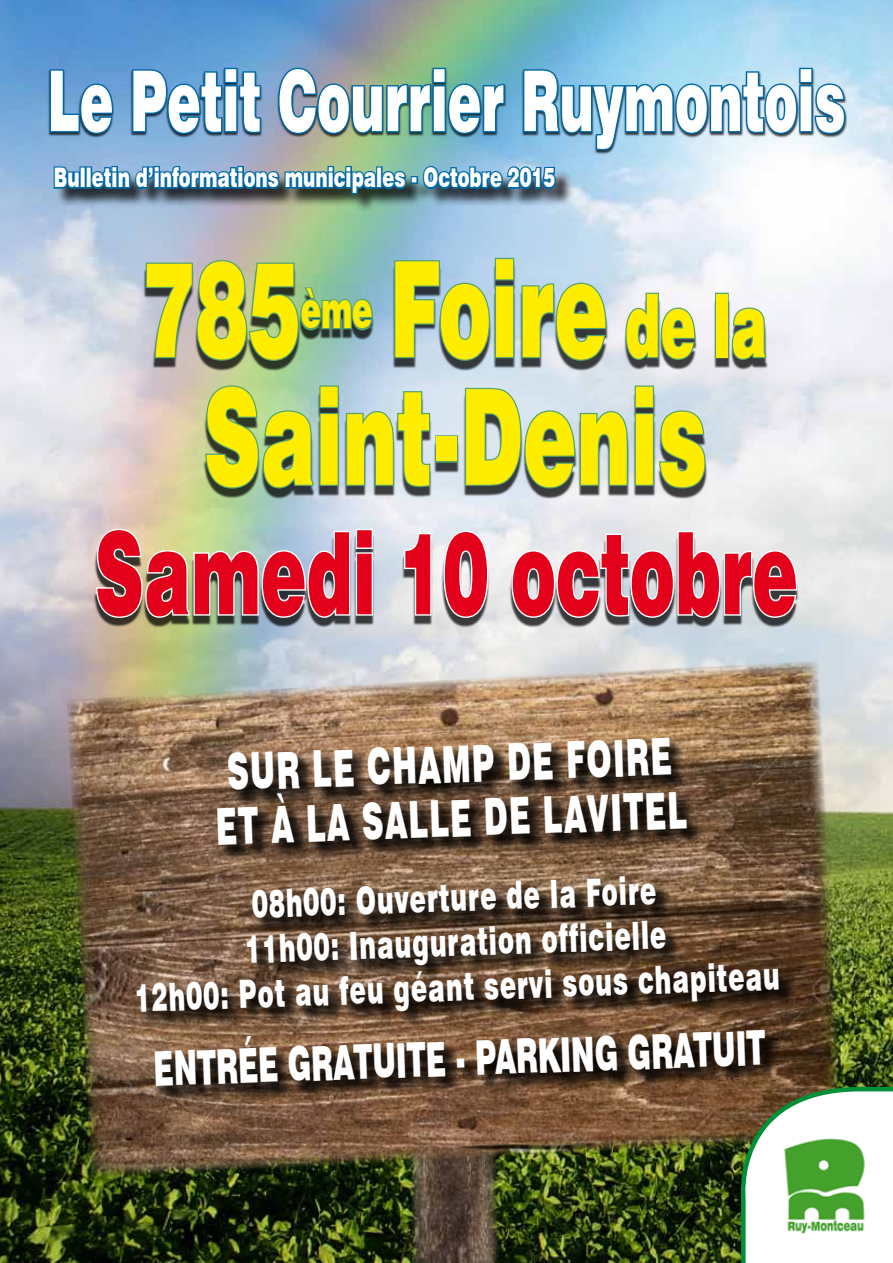
<style>
.page{position:relative;width:893px;height:1263px;background:#fff}
.page>*{position:absolute;margin:0;border:0;box-sizing:border-box;transform-origin:0 0}
.t1{font:900 132.9px/127.6px "Swiss 721 BT";color:#ffed00;scale:.6 1}
.t2{font:900 132.9px "Swiss 721 BT";color:#ffed00;scale:.6 1}
.t3{font:900 114px "Swiss 721 BT";color:#e2001a;scale:.6 1}
.t4{font:900 84px "Swiss 721 BT";color:#fff;scale:.6 1}
.t5{font:900 51px/54px "Swiss 721 BT";color:#fff;scale:.6 1}
.t6{font:900 50.85px "Swiss 721 BT";color:#ffed00;scale:.6 1}
.t7{font:900 48px "Swiss 721 BT";color:#fff;scale:.6 1}
.t8{font:900 39px/44.7px "Swiss 721 BT";color:#fff;text-align:center;scale:.62 1}
.t9{font:900 27px "Swiss 721 BT";color:#fff;scale:.67 1}
.s1{font-style:inherit}
.s2{font-size:87.75px}
</style>
<div class="page">
<img style="left:0;top:0;width:893px;height:1263px">
<div style="left:56px;top:168px;width:518px;height:45px;background:#000;opacity:.75"></div>
<svg style="left:52px;top:164px;width:30px;height:27px"></svg>
<div style="left:79px;top:166px;width:7px;height:23px;border:3px solid #006aa7"></div>
<div style="left:86px;top:166px;width:6px;height:23px;border:3px solid #006aa7"></div>
<img style="left:89px;top:165px;width:319px;height:34px">
<div style="left:411px;top:176px;width:7px;height:8px;border:3px solid #006aa7"></div>
<svg style="left:421px;top:164px;width:137px;height:35px;background:#3e799c"></svg>
<div style="left:48px;top:68px;width:799px;height:86px;background:#000;opacity:.75"></div>
<svg style="left:48px;top:68px;width:67px;height:67px;background:#35678f"></svg>
<svg style="left:131px;top:66px;width:131px;height:69px;background:#2f6186"></svg>
<img style="left:277px;top:66px;width:229px;height:70px">
<svg style="left:522px;top:66px;width:325px;height:86px;background:#648fa8"></svg>
<div style="left:144px;top:265px;width:624px;height:234px;background:#000;opacity:.75"></div>
<img style="left:144px;top:259px;width:230px;height:103px">
<svg style="left:393px;top:257px;width:215px;height:105px;background:#6f898b"></svg>
<svg style="left:624px;top:291px;width:73px;height:70px"></svg>
<div style="left:715px;top:293px;width:14px;height:65px;border:2px solid #55a469"></div>
<svg style="left:730px;top:306px;width:37px;height:55px;background:#7a8f82"></svg>
<svg style="left:204px;top:384px;width:228px;height:106px;background:#708776"></svg>
<div style="left:435px;top:435px;width:23px;height:28px;border:2px solid #55a469"></div>
<svg style="left:464px;top:384px;width:243px;height:106px;background:#7b8d89"></svg>
<div style="left:94px;top:535px;width:705px;height:93px;background:#000;opacity:.75"></div>
<img style="left:94px;top:527px;width:280px;height:92px">
<svg style="left:403px;top:531px;width:30px;height:86px"></svg>
<svg style="left:442px;top:529px;width:48px;height:90px"></svg>
<svg style="left:510px;top:529px;width:289px;height:90px"></svg>
<img style="left:410px;top:1178px;width:90px;height:85px">
<img style="left:66px;top:660px;width:778px;height:518px">
<div style="left:135px;top:735px;width:657px;height:364px;background:#000;opacity:.75"></div>
<svg style="left:732px;top:1085px;width:161px;height:178px"></svg>
<img style="left:782px;top:1135px;width:86px;height:99px">
<h3 class="t4" style="left:48px;top:50px;width:1331px"><span class="s1">L</span>e <span class="s1">P</span>etit <span class="s1">C</span>ourrier <span class="s1">R</span>uymontois</h3>
<p class="t9" style="left:54px;top:161px;width:750px">Bulletin d’informations municipales - Octobre 2015</p>
<h1 class="t1" style="left:204px;top:245px;width:940px;text-indent:186px">Foire <span class="s2">de la<br></span>Saint-Denis</h1>
<h1 class="t2" style="left:143px;top:229px;width:264px">785</h1>
<h3 class="t6" style="left:301px;top:279px;width:121px">ème</h3>
<h2 class="t3" style="left:95px;top:504px;width:1173px">Samedi 10 octobre</h2>
<h3 class="t5" style="left:213px;top:745px;width:787px;rotate:-2deg">Sur le champ de fo ire et à la salle de Lavitel</h3>
<p class="t8" style="left:131px;top:886px;width:1048px;rotate:-2deg">08h00: Ouverture de la Foire<br>11h00: Inauguration officielle<br>12h00: Pot au feu géant servi sous chapiteau</p>
<p class="t7" style="left:153px;top:1040px;width:1022px;rotate:-2deg">Entrée gratuite - Parking gratuit</p>
</div>
